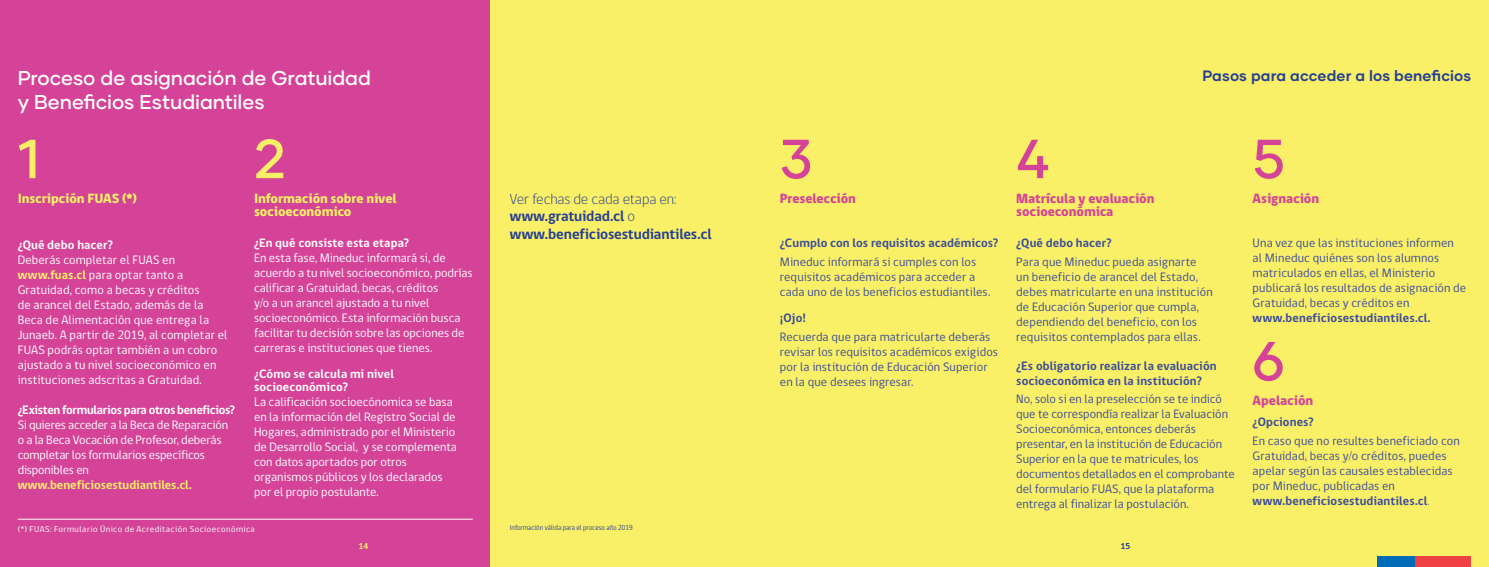
<style>
.page{position:relative;width:1489px;height:567px;background:#fff}
.page>*{position:absolute;margin:0;border:0;box-sizing:border-box;transform-origin:0 0}
.t1{font:500 54.88px "Gilmer";color:#d54398}
.t2{font:500 54.88px "Gilmer";color:#faf067}
.t3{font:500 20px/23.8px "Gilmer";letter-spacing:-.005em;color:#fff}
.t4{font:700 15px/17.5px "gob CL";letter-spacing:-.01em;color:#274094}
.t5{font:700 15px "Gilmer";letter-spacing:.01em;color:#274094}
.t6{font:800 13.75px/13.8px "gob CL";letter-spacing:-.005em;color:#d54398}
.t7{font:800 13.75px/13.8px "gob CL";letter-spacing:-.005em;color:#faf067}
.t8{font:12.5px/15px "gob CL";letter-spacing:.005em;color:#3c4d9c}
.t9{font:12.5px/15px "gob CL";color:#fff}
.t10{font:700 12.5px/15px "gob CL";letter-spacing:.005em;color:#3c4d9c}
.t11{font:700 12.5px/12.5px "gob CL";color:#fff}
.t12{font:700 12.5px "gob CL";letter-spacing:-.025em;color:#fff}
.t13{font:700 12.5px "gob CL";color:#faf067}
.t14{font:8.75px "gob CL";letter-spacing:.05em;color:#fff}
.t15{font:8.75px "gob CL";letter-spacing:.015em;color:#253c6a}
.t16{font:700 8.75px "gob CL";color:#faf067}
.t17{font:700 8.75px "gob CL";color:#274094}
.t18{font:7.5px "gob CL";color:#274094;scale:.9 1}
.s1{font-weight:700;color:#faf067}
.s2{font-weight:300}
.s3{font-weight:700}
</style>
<div class="page">
<div style="left:0;top:0;width:490px;height:567px;background:#d54398"></div>
<div style="left:490px;top:0;width:998px;height:567px;background:#faf067"></div>
<hr style="left:18px;top:519px;width:454px;height:1px;background:#fff">
<div style="left:1376px;top:556px;width:39px;height:11px;background:#006cb7"></div>
<div style="left:1415px;top:556px;width:55px;height:11px;background:#ef4144"></div>
<h2 class="t3" style="left:18px;top:66px;width:355px">Proceso de asignación de Gratuidad y Beneficios Estudiantiles</h2>
<h1 class="t2" style="left:18px;top:125px;width:24px">1</h1>
<p class="t7" style="left:18px;top:191px;width:121px">Inscripción FUAS (*)</p>
<p class="t11" style="left:18px;top:239px;width:97px">¿Qué debo hacer?</p>
<p class="t9" style="left:18px;top:253px;width:211px">Deberás completar el FUAS en <span class="s1">www.fuas.cl</span> para optar tanto a Gratuidad, como a becas y créditos<br>de arancel del Estado, además de la Beca de Alimentación que entrega la Junaeb. A partir de 2019, al completar el FUAS podrás optar también a un cobro ajustado a tu nivel socioeconómico en instituciones adscritas a Gratuidad.</p>
<p class="t12" style="left:18px;top:401px;width:219px">¿Existen formularios para otros beneficios?</p>
<p class="t9" style="left:18px;top:417px;width:212px">Si quieres acceder a la Beca de Reparación o a la Beca Vocación de Profesor, deberás completar los formularios específicos disponibles en</p>
<p class="t13" style="left:18px;top:476px;width:176px">www.beneficiosestudiantiles.cl.</p>
<h1 class="t2" style="left:254px;top:125px;width:33px">2</h1>
<p class="t7" style="left:254px;top:191px;width:144px">Información sobre nivel socioeconómico</p>
<p class="t11" style="left:254px;top:237px;width:156px">¿En qué consiste esta etapa?</p>
<p class="t9" style="left:254px;top:251px;width:220px">En esta fase, Mineduc informará si, de acuerdo a tu nivel socioeconómico, podrías calificar a Gratuidad, becas, créditos<br>y/o a un arancel ajustado a tu nivel socioeconómico. Esta información busca facilitar tu decisión sobre las opciones de carreras e instituciones que tienes.</p>
<p class="t11" style="left:254px;top:368px;width:141px">¿Cómo se calcula mi nivel socioeconómico?</p>
<p class="t9" style="left:254px;top:394px;width:204px">La calificación socioecónomica se basa en la información del Registro Social de Hogares, administrado por el Ministerio de Desarrollo Social, y se complementa con datos aportados por otros organismos públicos y los declarados por el propio postulante.</p>
<p class="t4" style="left:510px;top:190px;width:203px"><span class="s2">Ver fechas de cada etapa en: </span>www.gratuidad.cl <span class="s2">o </span>www.beneficiosestudiantiles.cl</p>
<p class="t15" style="left:490px;top:523px;width:217px">* FUAS: Formulario Único de Acreditación Socioeconómica</p>
<p class="t14" style="left:18px;top:523px;width:238px">(*) FUAS: Formulario Único de Acreditación Socioeconómica</p>
<p class="t18" style="left:510px;top:522px;width:138px">Información válida para el proceso año 2019</p>
<p class="t5" style="left:1202px;top:66px;width:270px">Pasos para acceder a los beneficios</p>
<h1 class="t1" style="left:780px;top:125px;width:34px">3</h1>
<h1 class="t1" style="left:1016px;top:125px;width:35px">4</h1>
<h1 class="t1" style="left:1252px;top:125px;width:34px">5</h1>
<p class="t6" style="left:780px;top:191px;width:78px">Preselección</p>
<p class="t6" style="left:1016px;top:191px;width:140px">Matrícula y evaluación socioeconómica</p>
<p class="t6" style="left:1252px;top:191px;width:68px">Asignación</p>
<p class="t10" style="left:780px;top:236px;width:220px">¿Cumplo con los requisitos académicos?</p>
<p class="t8" style="left:780px;top:254px;width:212px">Mineduc informará si cumples con los requisitos académicos para acceder a cada uno de los beneficios estudiantiles.</p>
<p class="t10" style="left:780px;top:311px;width:27px">¡Ojo!</p>
<p class="t8" style="left:780px;top:329px;width:220px">Recuerda que para matricularte deberás revisar los requisitos académicos exigidos por la institución de Educación Superior en la que desees ingresar.</p>
<p class="t10" style="left:1016px;top:236px;width:97px">¿Qué debo hacer?</p>
<p class="t8" style="left:1016px;top:254px;width:198px">Para que Mineduc pueda asignarte<br>un beneficio de arancel del Estado, debes matricularte en una institución de Educación Superior que cumpla, dependiendo del beneficio, con los requisitos contemplados para ellas.</p>
<p class="t10" style="left:1016px;top:358px;width:202px">¿Es obligatorio realizar la evaluación socioeconómica en la institución?</p>
<p class="t8" style="left:1016px;top:392px;width:220px">No, solo si en la preselección se te indicó que te correspondía realizar la Evaluación Socioeconómica, entonces deberás presentar, en la institución de Educación Superior en la que te matricules, los documentos detallados en el comprobante del formulario FUAS, que la plataforma entrega al finalizar la postulación.</p>
<p class="t8" style="left:1252px;top:236px;width:215px">Una vez que las instituciones informen al Mineduc quiénes son los alumnos matriculados en ellas, el Ministerio publicará los resultados de asignación de Gratuidad, becas y créditos en</p>
<p class="t10" style="left:1252px;top:311px;width:179px">www.beneficiosestudiantiles.cl.</p>
<h1 class="t1" style="left:1252px;top:327px;width:33px">6</h1>
<p class="t6" style="left:1252px;top:394px;width:62px">Apelación</p>
<p class="t10" style="left:1252px;top:415px;width:62px">¿Opciones?</p>
<p class="t8" style="left:1252px;top:434px;width:209px">En caso que no resultes beneficiado con Gratuidad, becas y/o créditos, puedes apelar según las causales establecidas por Mineduc, publicadas en <span class="s3">www.beneficiosestudiantiles.cl</span><span class="s2">.</span></p>
<p class="t16" style="left:358px;top:540px;width:12px">14</p>
<p class="t17" style="left:1120px;top:540px;width:12px">15</p>
</div>
